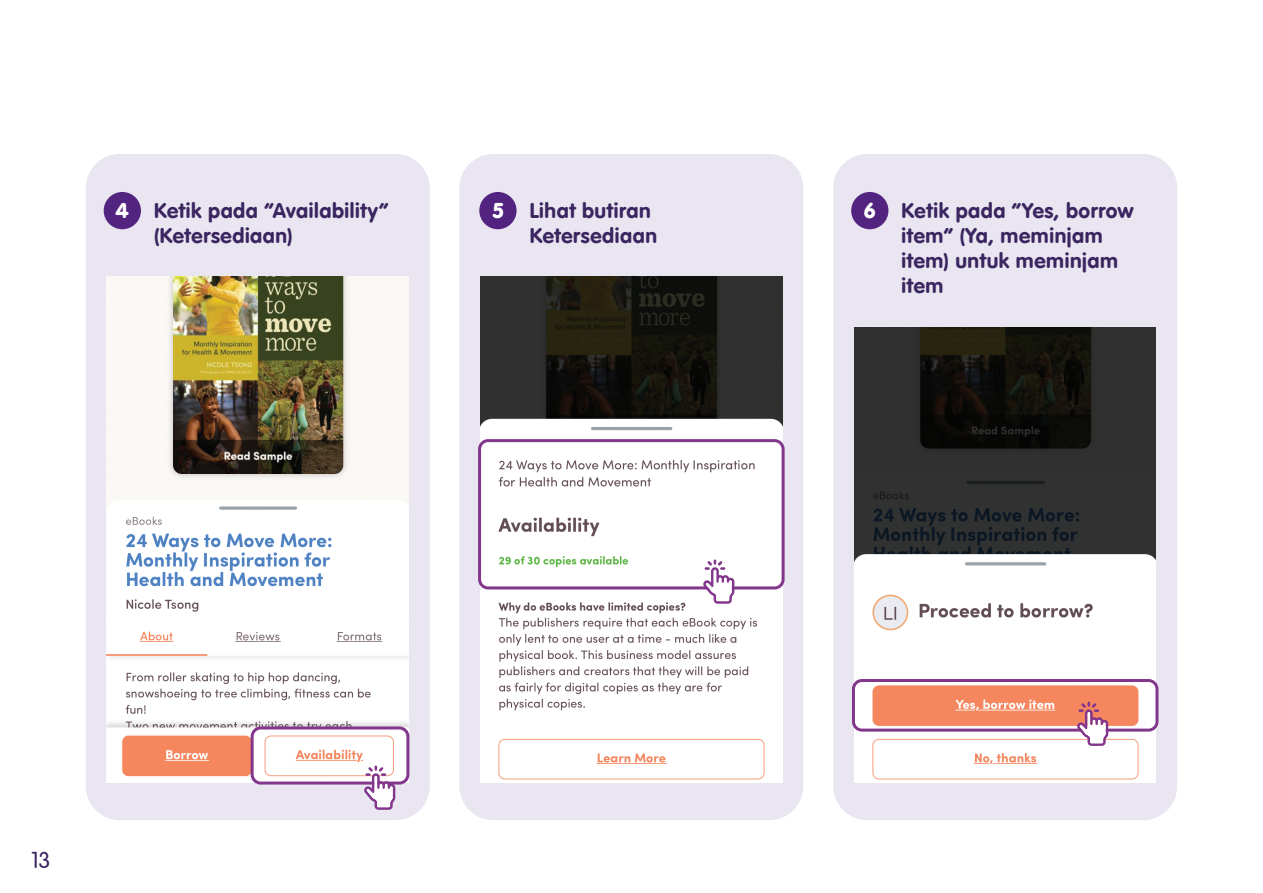
<style>
.page{position:relative;width:1263px;height:893px;background:#fff}
.page>*{position:absolute;margin:0;border:0;box-sizing:border-box;transform-origin:0 0}
.t1{font:300 22.5px "VAG Rounded";color:#3a2560}
.t2{font:21px/25.2px "VAG Rounded Bold";letter-spacing:.025em;color:#3a2560}
.t3{font:900 21px "VAG Rounded Black S Si";color:#fff}
.s1{font-family:"VAG Rounded Black S Si";font-weight:900;color:#fff}
</style>
<div class="page">
<div style="left:86px;top:154px;width:344px;height:666px;background:#eae6f1;border-radius:34px"></div>
<div style="left:459px;top:154px;width:344px;height:666px;background:#eae6f1;border-radius:34px"></div>
<div style="left:833px;top:154px;width:344px;height:666px;background:#eae6f1;border-radius:34px"></div>
<div style="left:479px;top:192px;width:38px;height:37px;background:#52247f;border-radius:50%"></div>
<div style="left:851px;top:192px;width:37px;height:37px;background:#52247f;border-radius:50%"></div>
<div style="left:104px;top:192px;width:37px;height:37px;background:#52247f;border-radius:50%"></div>
<img style="left:854px;top:327px;width:302px;height:455px">
<img style="left:481px;top:276px;width:301px;height:506px">
<div style="left:478px;top:439px;width:307px;height:150px;border:3px solid #82368c;border-radius:9px"></div>
<svg style="left:703px;top:559px;width:31px;height:45px"></svg>
<div style="left:852px;top:679px;width:306px;height:53px;border:3px solid #82368c;border-radius:9px"></div>
<svg style="left:1077px;top:702px;width:31px;height:44px"></svg>
<img style="left:107px;top:276px;width:301px;height:506px">
<div style="left:251px;top:726px;width:158px;height:58px;border:3px solid #82368c;border-radius:9px"></div>
<svg style="left:364px;top:765px;width:31px;height:45px"></svg>
<p class="t2" style="left:154px;top:197px;width:236px;text-indent:-38px"><span class="s1">4</span> Ketik pada “Availability” (Ketersediaan)</p>
<p class="t3" style="left:493px;top:198px;width:12px">5</p>
<p class="t2" style="left:530px;top:197px;width:129px">Lihat butiran<br>Ketersediaan</p>
<p class="t2" style="left:902px;top:198px;width:234px;text-indent:-37px"><span class="s1">6</span> Ketik pada “Yes, borrow item” (Ya, meminjam item) untuk meminjam item</p>
<p class="t1" style="left:31px;top:847px;width:21px">13</p>
</div>
